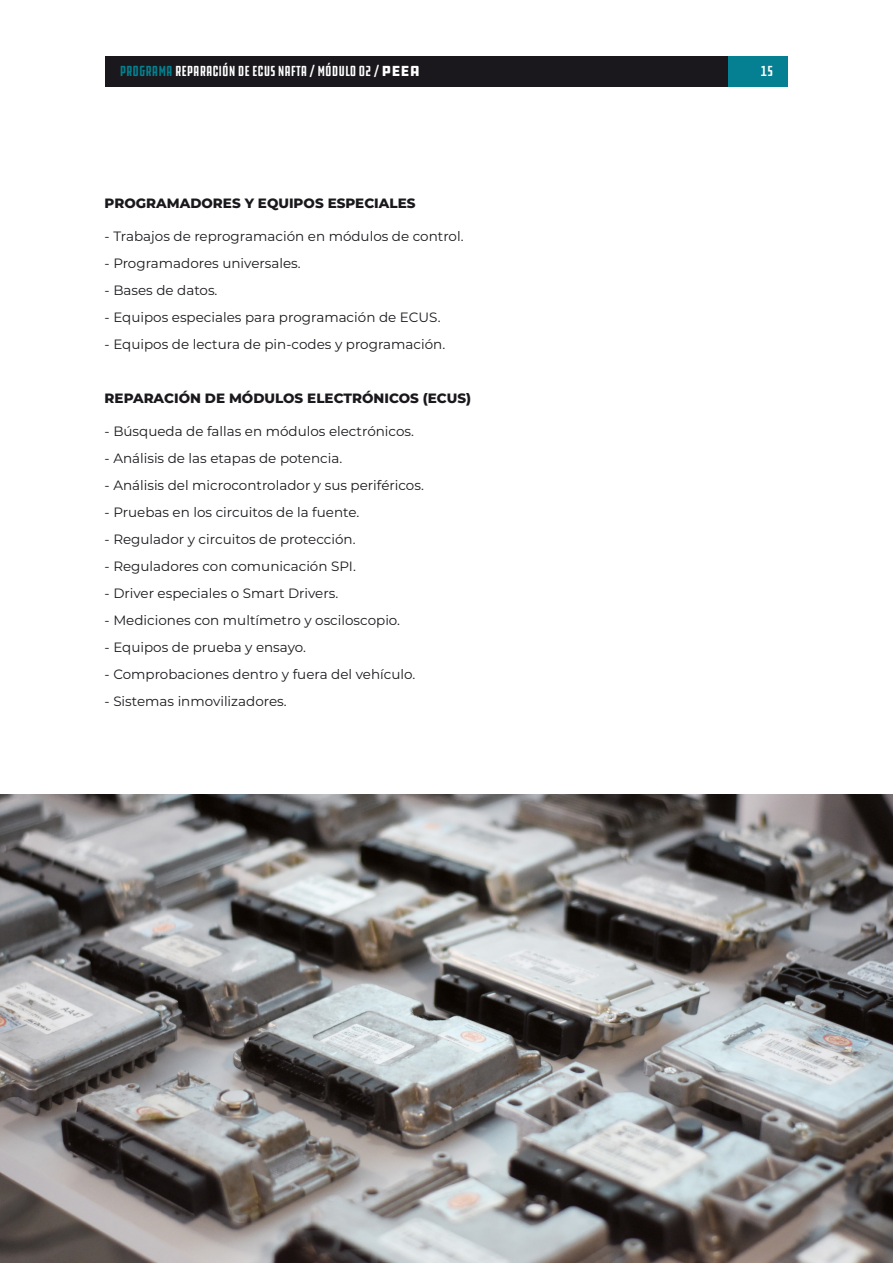
<style>
.page{position:relative;width:893px;height:1263px;background:#fff}
.page>*{position:absolute;margin:0;border:0;box-sizing:border-box;transform-origin:0 0}
.t1{font:extra-condensed 15px "DDC Hardware";color:#fff}
.t2{font:13.5px "Montserrat";color:#1a181c}
.t3{font:800 13.5px "Montserrat";color:#1a181c}
.s1{color:#04808e}
.s2{font-stretch:normal}
</style>
<div class="page">
<img style="left:0;top:795px;width:893px;height:468px">
<div style="left:105px;top:56px;width:623px;height:31px;background:#1a181c"></div>
<div style="left:728px;top:56px;width:60px;height:31px;background:#048092"></div>
<p class="t1" style="left:120px;top:62px;width:302px"><span class="s1">PROGRAMA</span> REPARACIÓN DE ECUS NAFTA / MÓDULO 02 / <span class="s2">PEEA</span></p>
<p class="t1" style="left:761px;top:62px;width:14px">15</p>
<p class="t3" style="left:105px;top:193px;width:312px">PROGRAMADORES Y EQUIPOS ESPECIALES</p>
<p class="t2" style="left:105px;top:227px;width:360px">- Trabajos de reprogramación en módulos de control.</p>
<p class="t2" style="left:105px;top:254px;width:198px">- Programadores universales.</p>
<p class="t2" style="left:105px;top:281px;width:114px">- Bases de datos.</p>
<p class="t2" style="left:105px;top:308px;width:337px">- Equipos especiales para programación de ECUS.</p>
<p class="t2" style="left:105px;top:335px;width:342px">- Equipos de lectura de pin-codes y programación.</p>
<p class="t3" style="left:105px;top:388px;width:368px">REPARACIÓN DE MÓDULOS ELECTRÓNICOS (ECUS)</p>
<p class="t2" style="left:105px;top:422px;width:311px">- Búsqueda de fallas en módulos electrónicos.</p>
<p class="t2" style="left:105px;top:449px;width:239px">- Análisis de las etapas de potencia.</p>
<p class="t2" style="left:105px;top:476px;width:321px">- Análisis del microcontrolador y sus periféricos.</p>
<p class="t2" style="left:105px;top:503px;width:256px">- Pruebas en los circuitos de la fuente.</p>
<p class="t2" style="left:105px;top:530px;width:252px">- Regulador y circuitos de protección.</p>
<p class="t2" style="left:105px;top:557px;width:253px">- Reguladores con comunicación SPI.</p>
<p class="t2" style="left:105px;top:584px;width:235px">- Driver especiales o Smart Drivers.</p>
<p class="t2" style="left:105px;top:611px;width:297px">- Mediciones con multímetro y osciloscopio.</p>
<p class="t2" style="left:105px;top:638px;width:203px">- Equipos de prueba y ensayo.</p>
<p class="t2" style="left:105px;top:665px;width:312px">- Comprobaciones dentro y fuera del vehículo.</p>
<p class="t2" style="left:105px;top:692px;width:183px">- Sistemas inmovilizadores.</p>
</div>
